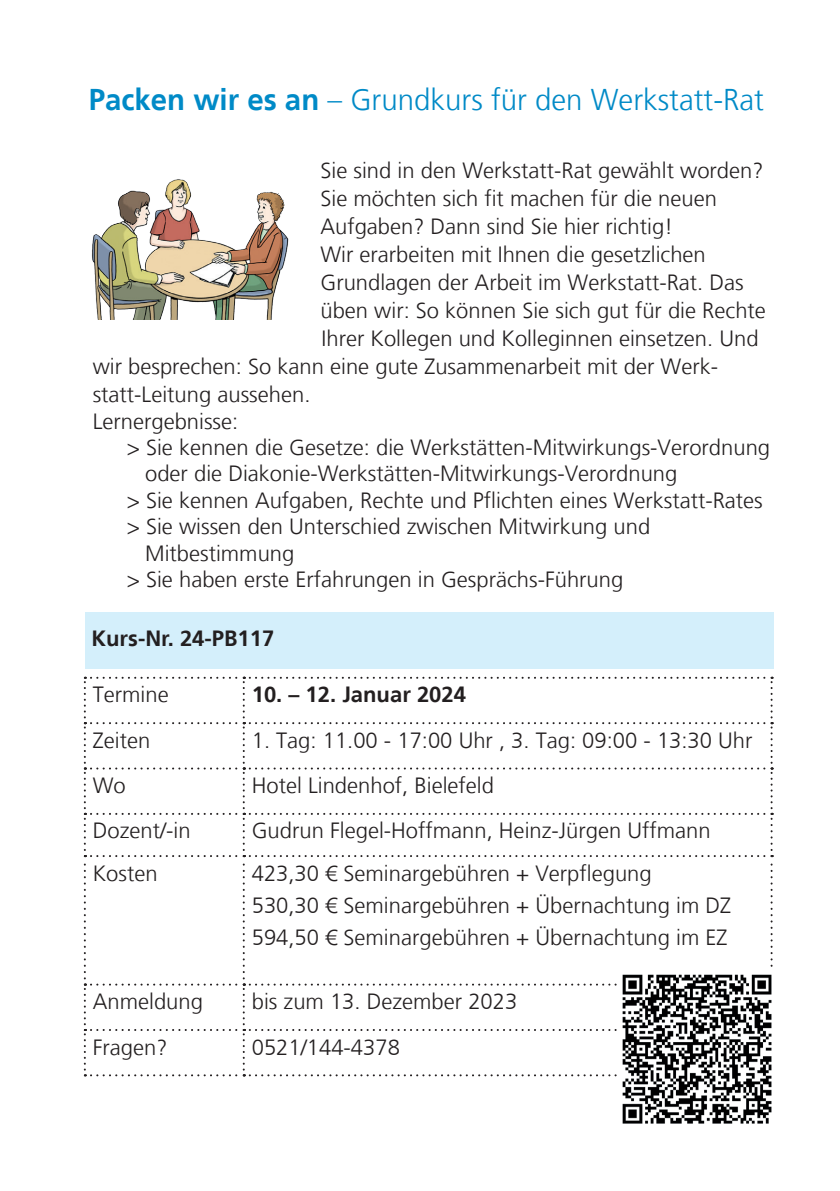
<style>
.page{position:relative;width:840px;height:1191px;background:#fff}
.page>*{position:absolute;margin:0;border:0;box-sizing:border-box;transform-origin:0 0}
.t1{font:300 30px "Frutiger";color:#008ac7}
.t2{font:300 22px/32px "Frutiger";color:#231f20}
.t3{font:700 22px "Frutiger";color:#231f20}
.s1{font-weight:700}
</style>
<div class="page">
<div style="left:85px;top:612px;width:687px;height:57px;background:#d4effb"></div>
<svg style="left:84px;top:677px;width:688px;height:399px"></svg>
<img style="left:91px;top:179px;width:198px;height:141px">
<img style="left:617px;top:969px;width:155px;height:155px">
<h1 class="t1" style="left:89px;top:82px;width:676px"><span class="s1">Packen wir es an</span> – Grundkurs für den Werkstatt-Rat</h1>
<p class="t2" style="left:320px;top:155px;width:444px">Sie sind in den Werkstatt-Rat gewählt worden?</p>
<p class="t2" style="left:320px;top:183px;width:398px">Sie möchten sich fit machen für die neuen</p>
<p class="t2" style="left:320px;top:211px;width:354px">Aufgaben? Dann sind Sie hier richtig!</p>
<p class="t2" style="left:320px;top:239px;width:387px">Wir erarbeiten mit Ihnen die gesetzlichen</p>
<p class="t2" style="left:320px;top:267px;width:424px">Grundlagen der Arbeit im Werkstatt-Rat. Das</p>
<p class="t2" style="left:320px;top:295px;width:447px">üben wir: So können Sie sich gut für die Rechte</p>
<p class="t2" style="left:321px;top:323px;width:438px">Ihrer Kollegen und Kolleginnen einsetzen. Und</p>
<p class="t2" style="left:93px;top:351px;width:626px">wir besprechen: So kann eine gute Zusammenarbeit mit der Werk-</p>
<p class="t2" style="left:93px;top:379px;width:219px">statt-Leitung aussehen.</p>
<p class="t2" style="left:93px;top:405px;width:147px">Lernergebnisse:</p>
<p class="t2" style="left:127px;top:432px;width:644px">&gt; Sie kennen die Gesetze: die Werkstätten-Mitwirkungs-Verordnung</p>
<p class="t2" style="left:145px;top:458px;width:533px">oder die Diakonie-Werkstätten-Mitwirkungs-Verordnung</p>
<p class="t2" style="left:127px;top:484px;width:637px">&gt; Sie kennen Aufgaben, Rechte und Pflichten eines Werkstatt-Rates</p>
<p class="t2" style="left:127px;top:511px;width:524px">&gt; Sie wissen den Unterschied zwischen Mitwirkung und</p>
<p class="t2" style="left:145px;top:537px;width:151px">Mitbestimmung</p>
<p class="t2" style="left:127px;top:564px;width:498px">&gt; Sie haben erste Erfahrungen in Gesprächs-Führung</p>
<p class="t3" style="left:91px;top:625px;width:184px">Kurs-Nr. 24-PB117</p>
<p class="t2" style="left:93px;top:679px;width:77px">Termine</p>
<p class="t3" style="left:251px;top:681px;width:216px">10. – 12. Januar 2024</p>
<p class="t2" style="left:93px;top:724px;width:59px">Zeiten</p>
<p class="t2" style="left:251px;top:724px;width:502px">1. Tag: 11.00 - 17:00 Uhr , 3. Tag: 09:00 - 13:30 Uhr</p>
<p class="t2" style="left:93px;top:769px;width:35px">Wo</p>
<p class="t2" style="left:251px;top:769px;width:244px">Hotel Lindenhof, Bielefeld</p>
<p class="t2" style="left:93px;top:815px;width:99px">Dozent/-in</p>
<p class="t2" style="left:251px;top:815px;width:460px">Gudrun Flegel-Hoffmann, Heinz-Jürgen Uffmann</p>
<p class="t2" style="left:93px;top:857px;width:66px">Kosten</p>
<p class="t2" style="left:251px;top:857px;width:481px">423,30 € Seminargebühren + Verpflegung<br>530,30 € Seminargebühren + Übernachtung im DZ<br>594,50 € Seminargebühren + Übernachtung im EZ</p>
<p class="t2" style="left:93px;top:986px;width:112px">Anmeldung</p>
<p class="t2" style="left:251px;top:986px;width:267px">bis zum 13. Dezember 2023</p>
<p class="t2" style="left:93px;top:1031px;width:76px">Fragen?</p>
<p class="t2" style="left:251px;top:1031px;width:149px">0521/144-4378</p>
</div>
